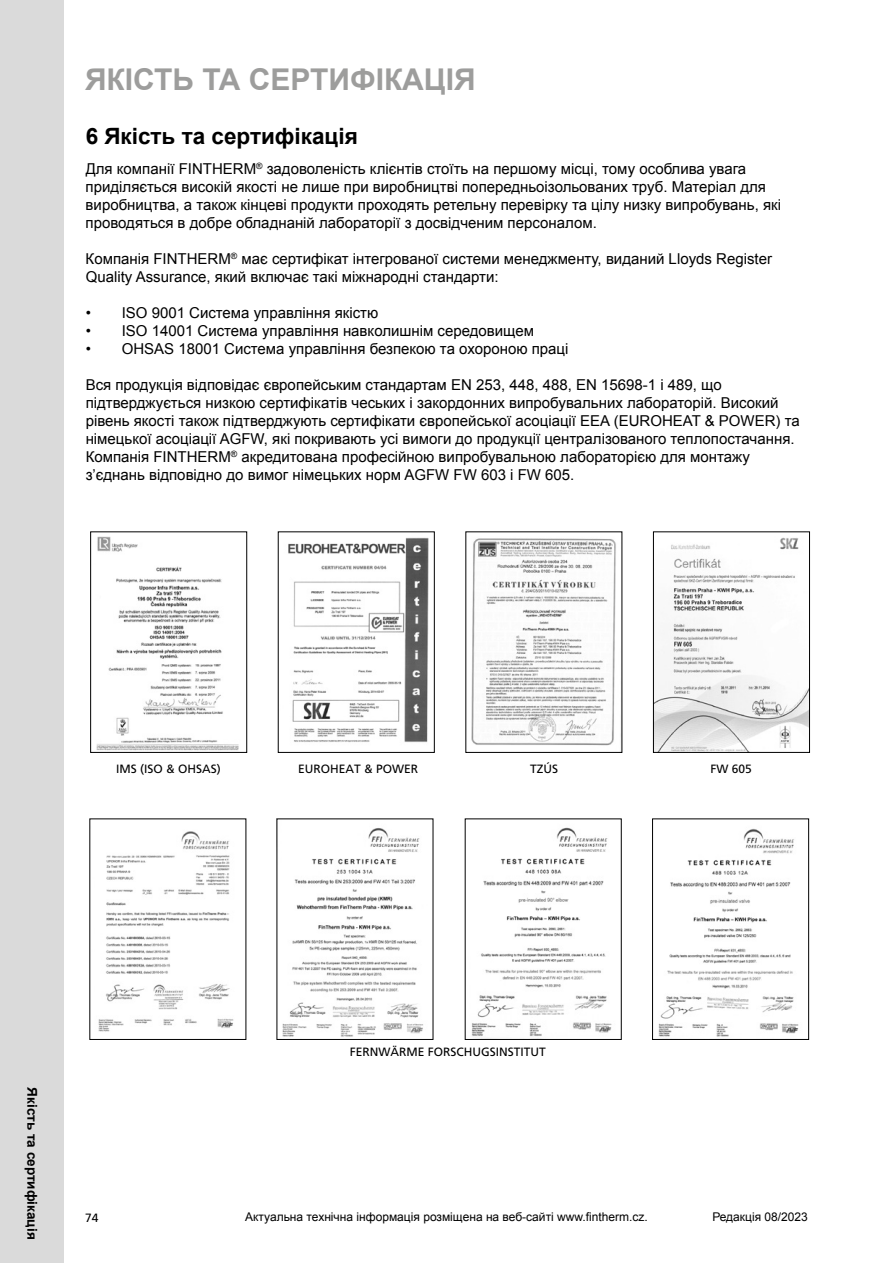
<style>
.page{position:relative;width:893px;height:1263px;background:#fff}
.page>*{position:absolute;margin:0;border:0;box-sizing:border-box;transform-origin:0 0}
.t1{font:700 30px "Arial";color:#9d9d9c}
.t2{font:700 22.5px "Arial";color:#000}
.t3{font:15px/18px "Arial";color:#000}
.t4{font:700 13.5px "Arial";color:#000}
.t5{font:12px "Arial";color:#000}
.t6{font:12px "Frutiger";color:#000}
.t7{font:12px "Frutiger CE";color:#000}
</style>
<div class="page">
<div style="left:0;top:0;width:64px;height:1263px;background:#dadada"></div>
<img style="left:288px;top:537px;width:141px;height:206px">
<div style="left:278px;top:531px;width:157px;height:222px;border:1px solid #000"></div>
<img style="left:96px;top:536px;width:143px;height:215px">
<div style="left:90px;top:531px;width:157px;height:222px;border:1px solid #000"></div>
<img style="left:282px;top:828px;width:141px;height:209px">
<img style="left:471px;top:538px;width:145px;height:208px">
<img style="left:471px;top:827px;width:141px;height:211px">
<img style="left:658px;top:828px;width:141px;height:209px">
<div style="left:652px;top:819px;width:157px;height:221px;border:1px solid #000"></div>
<img style="left:655px;top:537px;width:153px;height:214px">
<div style="left:653px;top:531px;width:157px;height:222px;border:1px solid #000"></div>
<img style="left:98px;top:831px;width:136px;height:201px">
<h1 class="t1" style="left:85px;top:60px;width:392px">ЯКІСТЬ ТА СЕРТИФІКАЦІЯ</h1>
<h2 class="t2" style="left:86px;top:121px;width:274px">6 Якість та сертифікація</h2>
<p class="t3" style="left:86px;top:160px;width:697px">Для компанії FINTHERM<sup>®</sup> задоволеність клієнтів стоїть на першому місці, тому особлива увага приділяється високій якості не лише при виробництві попередньоізольованих труб. Матеріал для виробництва, а також кінцеві продукти проходять ретельну перевірку та цілу низку випробувань, які проводяться в добре обладнаній лабораторії з досвідченим персоналом.</p>
<p class="t3" style="left:86px;top:250px;width:688px">Компанія FINTHERM<sup>®</sup> має сертифікат інтегрованої системи менеджменту, виданий Lloyds Register<br>Quality Assurance, який включає такі міжнародні стандарти:</p>
<p class="t3" style="left:86px;top:304px;width:294px">• ISO 9001 Система управління якістю</p>
<p class="t3" style="left:86px;top:322px;width:450px">• ISO 14001 Система управління навколишнім середовищем</p>
<p class="t3" style="left:86px;top:340px;width:484px">• OHSAS 18001 Система управління безпекою та охороною праці</p>
<p class="t3" style="left:86px;top:376px;width:716px">Вся продукція відповідає європейським стандартам EN 253, 448, 488, EN 15698-1 і 489, що підтверджується низкою сертифікатів чеських і закордонних випробувальних лабораторій. Високий рівень якості також підтверджують сертифікати європейської асоціації EEA (EUROHEAT &amp; POWER) та німецької асоціації AGFW, які покривають усі вимоги до продукції централізованого теплопостачання.<br>Компанія FINTHERM<sup>®</sup> акредитована професійною випробувальною лабораторією для монтажу з’єднань відповідно до вимог німецьких норм AGFW FW 603 і FW 605.</p>
<p class="t6" style="left:116px;top:762px;width:106px">IMS (ISO &amp; OHSAS)</p>
<p class="t6" style="left:298px;top:762px;width:122px">EUROHEAT &amp; POWER</p>
<p class="t6" style="left:530px;top:762px;width:30px">TZÚS</p>
<p class="t6" style="left:710px;top:762px;width:43px">FW 605</p>
<p class="t4" style="left:41px;top:1087px;width:154px;rotate:90deg">Якість та сертифікація</p>
<p class="t6" style="left:350px;top:1045px;width:198px">FERNWÄRME FORSCHUGSINSTITUT</p>
<p class="t7" style="left:85px;top:1210px;width:15px">74</p>
<p class="t5" style="left:245px;top:1208px;width:404px">Актуальна технічна інформація розміщена на веб-сайті www.fintherm.cz.</p>
<p class="t5" style="left:712px;top:1208px;width:97px">Редакція 08/2023</p>
</div>
